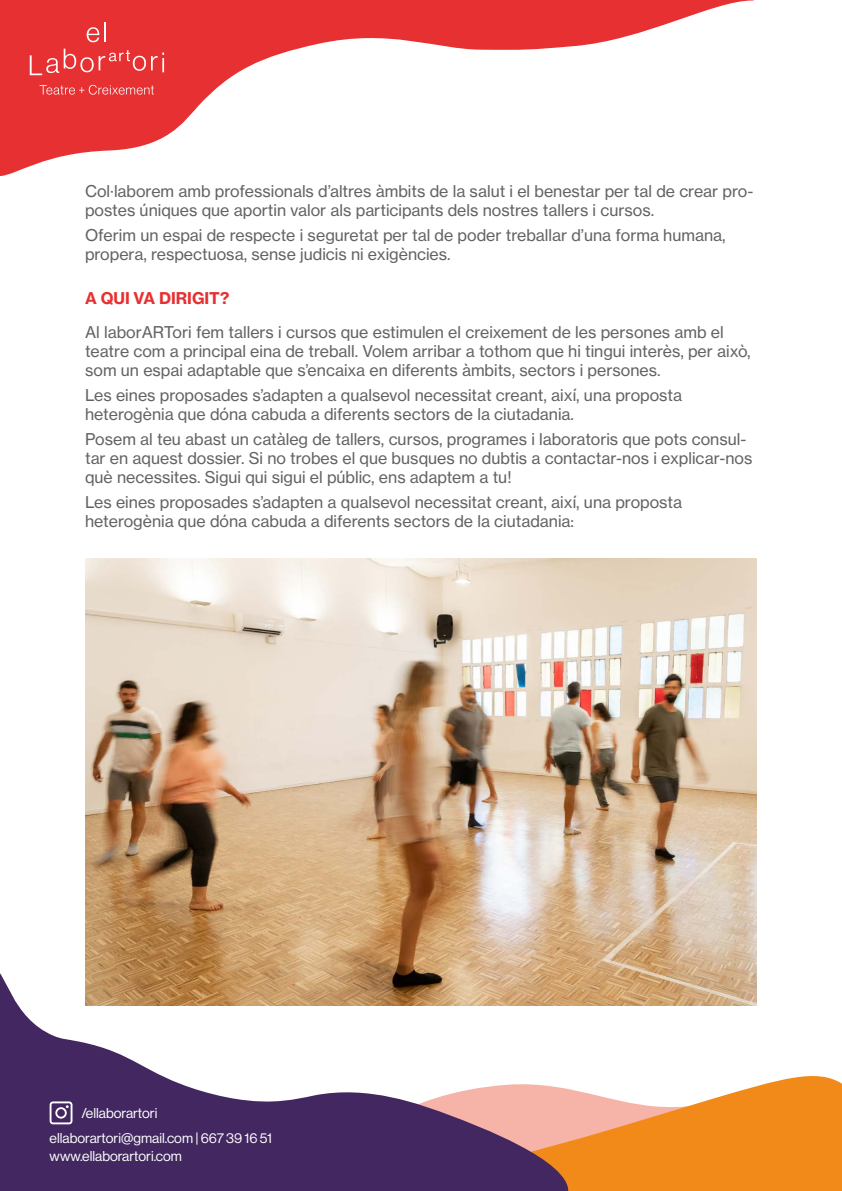
<style>
.page{position:relative;width:842px;height:1191px;background:#fff}
.page>*{position:absolute;margin:0;border:0;box-sizing:border-box;transform-origin:0 0}
.t1{font:16px/19.2px "N Haas Grotesk TX Pro 55 Rg";color:#646363}
.t2{font:16px "N Haas Grotesk TX Pro 75 Bd";color:#e73032}
.t3{font:14px/24.9px "N Haas Grotesk DS Pro 55 Rg";color:#fff}
</style>
<div class="page">
<svg style="left:571px;top:1076px;width:271px;height:115px;background:#f49e47"></svg>
<svg style="left:0;top:973px;width:571px;height:218px;fill:#422760"></svg>
<svg style="left:50px;top:1101px;width:22px;height:23px"></svg>
<svg style="left:0;top:0;width:754px;height:176px"></svg>
<svg style="left:40px;top:85px;width:114px;height:10px"></svg>
<svg style="left:87px;top:27px;width:12px;height:15px"></svg>
<hr style="left:104px;top:22px;width:2px;height:20px;background:#fff">
<svg style="left:30px;top:49px;width:134px;height:26px;background:#ea4c4e"></svg>
<img style="left:85px;top:558px;width:671px;height:447px">
<p class="t1" style="left:85px;top:181px;width:670px">Col·laborem amb professionals d’altres àmbits de la salut i el benestar per tal de crear pro&shy;postes úniques que aportin valor als participants dels nostres tallers i cursos.</p>
<p class="t1" style="left:85px;top:225px;width:642px">Oferim un espai de respecte i seguretat per tal de poder treballar d’una forma humana, propera, respectuosa, sense judicis ni exigències.</p>
<p class="t2" style="left:85px;top:288px;width:146px">A QUI VA DIRIGIT?</p>
<p class="t1" style="left:85px;top:322px;width:667px">Al laborARTori fem tallers i cursos que estimulen el creixement de les persones amb el teatre com a principal eina de treball. Volem arribar a tothom que hi tingui interès, per això, som un espai adaptable que s’encaixa en diferents àmbits, sectors i persones.</p>
<p class="t1" style="left:85px;top:385px;width:598px">Les eines proposades s’adapten a qualsevol necessitat creant, així, una proposta heterogènia que dóna cabuda a diferents sectors de la ciutadania.</p>
<p class="t1" style="left:85px;top:429px;width:669px">Posem al teu abast un catàleg de tallers, cursos, programes i laboratoris que pots consul&shy;tar en aquest dossier. Si no trobes el que busques no dubtis a contactar-nos i explicar-nos què necessites. Sigui qui sigui el públic, ens adaptem a tu!</p>
<p class="t1" style="left:85px;top:493px;width:598px">Les eines proposades s’adapten a qualsevol necessitat creant, així, una proposta heterogènia que dóna cabuda a diferents sectors de la ciutadania:</p>
<p class="t3" style="left:50px;top:1100px;width:224px;text-indent:32px">/ellaborartori ellaborartori@gmail.com | 667 39 16 51</p>
<p class="t3" style="left:50px;top:1143px;width:134px">www.ellaborartori.com</p>
</div>
